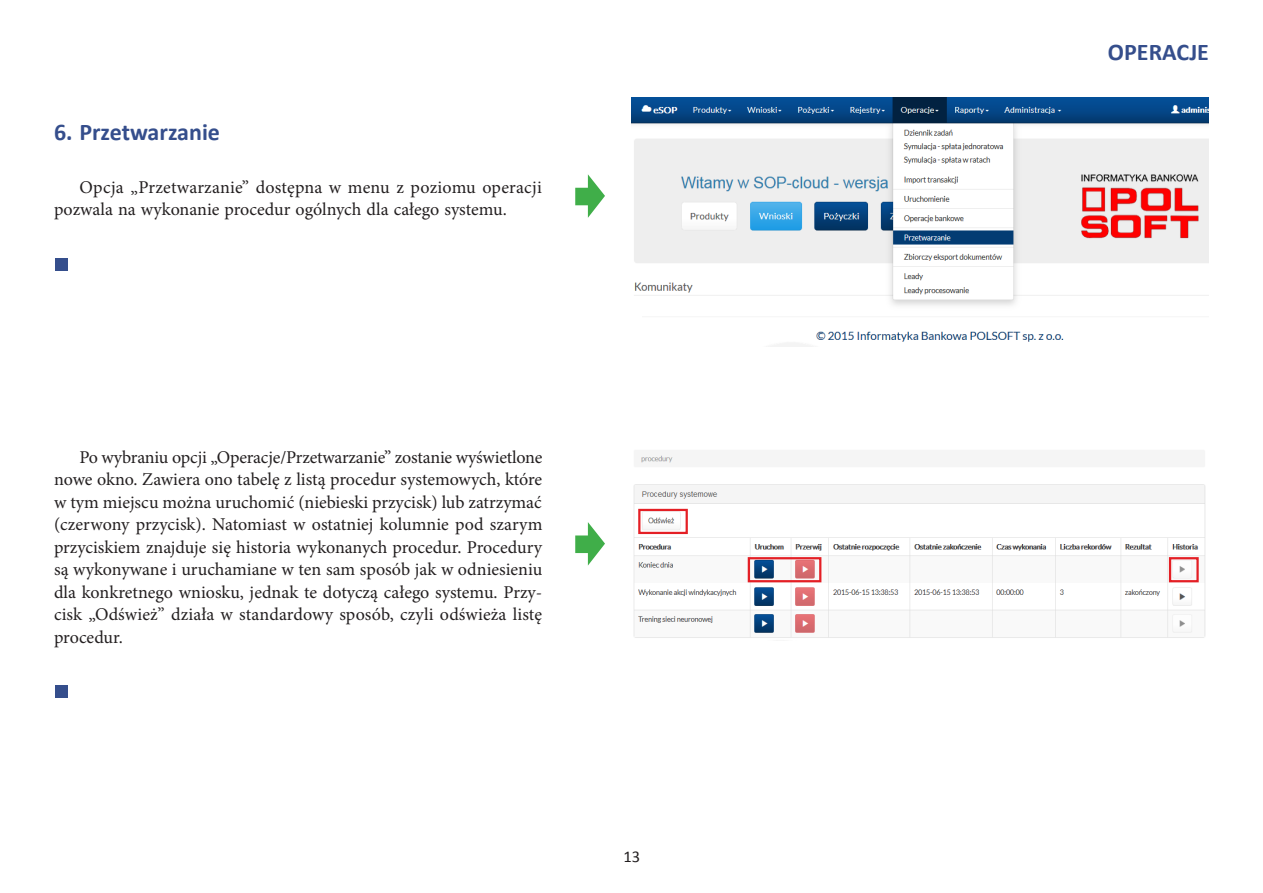
<style>
.page{position:relative;width:1263px;height:893px;background:#fff}
.page>*{position:absolute;margin:0;border:0;box-sizing:border-box;transform-origin:0 0}
.podtytuł{font:700 24px "Calibri";color:#354e8c}
.t1{font:18px/22.5px "Minion Pro";letter-spacing:.005em;color:#231f20}
.t2{font:16.5px "Calibri";color:#231f20}
</style>
<div class="page">
<svg style="left:575px;top:174px;width:30px;height:44px"></svg>
<div style="left:55px;top:258px;width:13px;height:13px;background:#354e8c"></div>
<svg style="left:575px;top:522px;width:30px;height:44px"></svg>
<div style="left:55px;top:685px;width:13px;height:12px;background:#354e8c"></div>
<img style="left:631px;top:98px;width:578px;height:249px">
<img style="left:633px;top:455px;width:573px;height:183px">
<div style="left:638px;top:509px;width:50px;height:25px;border:2px solid #e41f25"></div>
<div style="left:748px;top:557px;width:73px;height:25px;border:2px solid #e41f25"></div>
<div style="left:1169px;top:557px;width:30px;height:25px;border:2px solid #e41f25"></div>
<p class="podtytuł" style="left:54px;top:117px;width:167px">6. Przetwarzanie</p>
<p class="t1" style="left:54px;top:176px;width:489px;text-indent:26px">Opcja „Przetwarzanie” dostępna w menu z poziomu operacji pozwala na wykonanie procedur ogólnych dla całego systemu.</p>
<p class="t1" style="left:54px;top:446px;width:490px;text-align:justify;text-indent:26px">Po wybraniu opcji „Operacje/Przetwarzanie” zostanie wyświetlone nowe okno. Zawiera ono tabelę z listą procedur systemowych, które w tym miejscu można uruchomić (niebieski przycisk) lub zatrzymać (czerwony przycisk). Natomiast w ostatniej kolumnie pod szarym przyciskiem znajduje się historia wykonanych procedur. Procedury są wykonywane i uruchamiane w ten sam sposób jak w odniesieniu dla konkretnego wniosku, jednak te dotyczą całego systemu. Przy&shy;cisk „Odśwież” działa w standardowy sposób, czyli odświeża listę procedur.</p>
<p class="t2" style="left:623px;top:846px;width:18px">13</p>
<h1 class="podtytuł" style="left:1108px;top:37px;width:103px">OPERACJE</h1>
</div>
